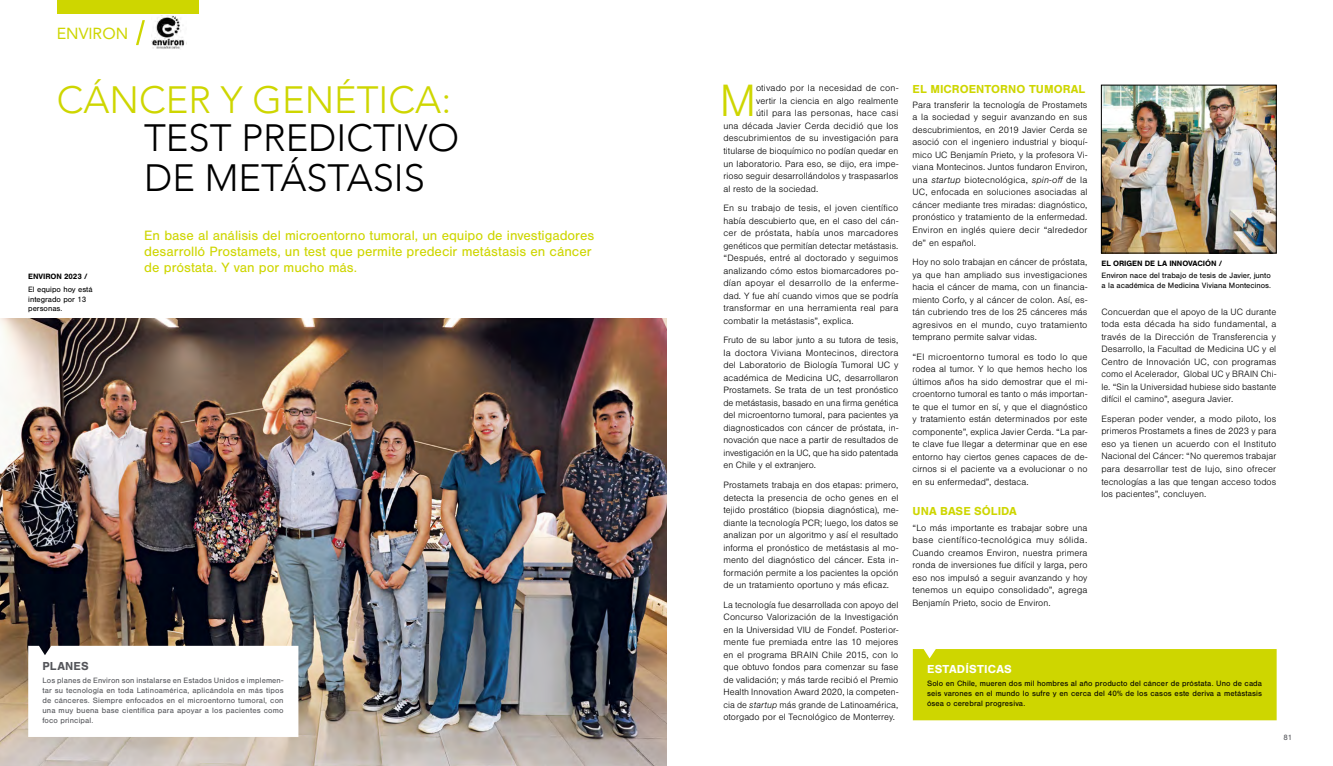
<style>
.page{position:relative;width:1333px;height:766px;background:#fff}
.page>*{position:absolute;margin:0;border:0;box-sizing:border-box;transform-origin:0 0}
.t1{font:300 47px "Nimbus San";color:#ced600}
.t2{font:300 38px/40px "Avenir";color:#000}
.t3{font:300 38px "Avenir";color:#ced600}
.t4{font:16px "Avenir";color:#ced600}
.t5{font:14px/16px "Nimbus San";color:#ced600}
.t6{font:700 12px "Nimbus San";letter-spacing:.005em;color:#ced600}
.t7{font:700 12px "Nimbus San";letter-spacing:.02em;color:#fff}
.t8{font:700 12px "Nimbus San";letter-spacing:.02em;color:#54555a}
.t9{font:300 9.5px/12.5px "Nimbus San";letter-spacing:.01em;color:#000;text-align:justify}
.t10{font:8px/9.6px "Nimbus San";color:#000}
.t11{font:8px/10px "Nimbus San";letter-spacing:.02em;color:#54555a;text-align:justify}
.t12{font:700 8px "Nimbus San";letter-spacing:-.01em;color:#000}
.s1{font-style:italic}
</style>
<div class="page">
<div style="left:912px;top:649px;width:364px;height:71px;background:#ced600"></div>
<img style="left:1103px;top:87px;width:171px;height:164px">
<div style="left:1101px;top:85px;width:175px;height:168px;border:1px solid #000"></div>
<img style="left:0;top:318px;width:666px;height:447px">
<svg style="left:28px;top:645px;width:270px;height:91px"></svg>
<svg style="left:136px;top:20px;width:9px;height:25px"></svg>
<img style="left:152px;top:15px;width:33px;height:34px">
<div style="left:57px;top:0;width:141px;height:13px;background:#ced600"></div>
<h3 class="t4" style="left:57px;top:21px;width:73px">ENVIRON</h3>
<h2 class="t3" style="left:57px;top:77px;width:396px">CÁNCER Y GENÉTICA:</h2>
<h2 class="t2" style="left:144px;top:117px;width:316px">TEST PREDICTIVO<br>DE METÁSTASIS</h2>
<p class="t12" style="left:28px;top:272px;width:61px">ENVIRON 2023 /</p>
<p class="t10" style="left:28px;top:284px;width:66px">El equipo hoy está integrado por 13 personas.</p>
<h3 class="t5" style="left:144px;top:227px;width:451px">En base al análisis del microentorno tumoral, un equipo de investigadores desarrolló Prostamets, un test que permite predecir metástasis en cáncer de próstata. Y van por mucho más.</h3>
<p class="t8" style="left:42px;top:659px;width:48px">PLANES</p>
<p class="t11" style="left:42px;top:675px;width:243px">Los planes de Environ son instalarse en Estados Unidos e implemen&shy;tar su tecnología en toda Latinoamérica, aplicándola en más tipos de cánceres. Siempre enfocados en el microentorno tumoral, con una muy buena base científica para apoyar a los pacientes como foco principal.</p>
<h1 class="t1" style="left:719px;top:76px;width:38px">M</h1>
<p class="t9" style="left:756px;top:82px;width:144px">otivado por la necesidad de con-</p>
<p class="t9" style="left:756px;top:95px;width:144px">vertir la ciencia en algo realmente</p>
<p class="t9" style="left:756px;top:107px;width:144px">útil para las personas, hace casi</p>
<p class="t9" style="left:723px;top:120px;width:176px">una década Javier Cerda decidió que los</p>
<p class="t9" style="left:723px;top:132px;width:176px">descubrimientos de su investigación para</p>
<p class="t9" style="left:723px;top:145px;width:176px">titularse de bioquímico no podían quedar en</p>
<p class="t9" style="left:723px;top:157px;width:176px">un laboratorio. Para eso, se dijo, era impe-</p>
<p class="t9" style="left:723px;top:170px;width:176px">rioso seguir desarrollándolos y traspasarlos</p>
<p class="t9" style="left:723px;top:182px;width:96px">al resto de la sociedad.</p>
<p class="t9" style="left:723px;top:202px;width:176px">En su trabajo de tesis, el joven científico había descubierto que, en el caso del cán&shy;cer de próstata, había unos marcadores genéticos que permitían detectar metástasis. “Después, entré al doctorado y seguimos analizando cómo estos biomarcadores po&shy;dían apoyar el desarrollo de la enferme&shy;dad. Y fue ahí cuando vimos que se podría transformar en una herramienta real para combatir la metástasis”, explica.</p>
<p class="t9" style="left:723px;top:334px;width:176px">Fruto de su labor junto a su tutora de tesis, la doctora Viviana Montecinos, directora del Laboratorio de Biología Tumoral UC y académica de Medicina UC, desarrollaron Prostamets. Se trata de un test pronóstico de metástasis, basado en una firma genética del microentorno tumoral, para pacientes ya diagnosticados con cáncer de próstata, in&shy;novación que nace a partir de resultados de investigación en la UC, que ha sido patentada en Chile y el extranjero.</p>
<p class="t9" style="left:723px;top:479px;width:176px">Prostamets trabaja en dos etapas: primero, detecta la presencia de ocho genes en el tejido prostático (biopsia diagnóstica), me&shy;diante la tecnología PCR; luego, los datos se analizan por un algoritmo y así el resultado informa el pronóstico de metástasis al mo&shy;mento del diagnóstico del cáncer. Esta in&shy;formación permite a los pacientes la opción de un tratamiento oportuno y más eficaz.</p>
<p class="t9" style="left:723px;top:598px;width:176px">La tecnología fue desarrollada con apoyo del Concurso Valorización de la Investigación en la Universidad VIU de Fondef. Posterior&shy;mente fue premiada entre las 10 mejores en el programa BRAIN Chile 2015, con lo que obtuvo fondos para comenzar su fase de validación; y más tarde recibió el Premio Health Innovation Award 2020, la competen&shy;cia de <span class="s1">startup</span> más grande de Latinoamérica, otorgado por el Tecnológico de Monterrey.</p>
<p class="t6" style="left:912px;top:82px;width:174px">EL MICROENTORNO TUMORAL</p>
<p class="t9" style="left:912px;top:99px;width:176px">Para transferir la tecnología de Prostamets a la sociedad y seguir avanzando en sus descubrimientos, en 2019 Javier Cerda se asoció con el ingeniero industrial y bioquí&shy;mico UC Benjamín Prieto, y la profesora Vi&shy;viana Montecinos. Juntos fundaron Environ, una <span class="s1">startup</span> biotecnológica, <span class="s1">spin-off</span> de la UC, enfocada en soluciones asociadas al cáncer mediante tres miradas: diagnóstico, pronóstico y tratamiento de la enfermedad.<br>Environ en inglés quiere decir “alrededor de” en español.</p>
<p class="t9" style="left:912px;top:256px;width:176px">Hoy no solo trabajan en cáncer de próstata, ya que han ampliado sus investigaciones hacia el cáncer de mama, con un financia&shy;miento Corfo, y al cáncer de colon. Así, es&shy;tán cubriendo tres de los 25 cánceres más agresivos en el mundo, cuyo tratamiento temprano permite salvar vidas.</p>
<p class="t9" style="left:912px;top:350px;width:176px">“El microentorno tumoral es todo lo que rodea al tumor. Y lo que hemos hecho los últimos años ha sido demostrar que el mi&shy;croentorno tumoral es tanto o más importan&shy;te que el tumor en sí, y que el diagnóstico y tratamiento están determinados por este componente”, explica Javier Cerda. “La par&shy;te clave fue llegar a determinar que en ese entorno hay ciertos genes capaces de de&shy;cirnos si el paciente va a evolucionar o no en su enfermedad”, destaca.</p>
<p class="t6" style="left:912px;top:504px;width:106px">UNA BASE SÓLIDA</p>
<p class="t9" style="left:912px;top:521px;width:176px">“Lo más importante es trabajar sobre una base científico-tecnológica muy sólida.<br>Cuando creamos Environ, nuestra primera ronda de inversiones fue difícil y larga, pero eso nos impulsó a seguir avanzando y hoy tenemos un equipo consolidado”, agrega Benjamín Prieto, socio de Environ.</p>
<p class="t12" style="left:1101px;top:258px;width:122px">EL ORIGEN DE LA INNOVACIÓN /</p>
<p class="t10" style="left:1101px;top:270px;width:171px">Environ nace del trabajo de tesis de Javier, junto a la académica de Medicina Viviana Montecinos.</p>
<p class="t9" style="left:1101px;top:305px;width:176px">Concuerdan que el apoyo de la UC durante toda esta década ha sido fundamental, a través de la Dirección de Transferencia y Desarrollo, la Facultad de Medicina UC y el Centro de Innovación UC, con programas como el Acelerador, Global UC y BRAIN Chi&shy;le. “Sin la Universidad hubiese sido bastante difícil el camino”, asegura Javier.</p>
<p class="t9" style="left:1101px;top:412px;width:176px">Esperan poder vender, a modo piloto, los primeros Prostamets a fines de 2023 y para eso ya tienen un acuerdo con el Instituto Nacional del Cáncer: “No queremos trabajar para desarrollar test de lujo, sino ofrecer tecnologías a las que tengan acceso todos los pacientes”, concluyen.</p>
<p class="t7" style="left:927px;top:662px;width:86px">ESTADÍSTICAS</p>
<p class="t10" style="left:927px;top:678px;width:336px;line-height:10px;text-align:justify">Solo en Chile, mueren dos mil hombres al año producto del cáncer de próstata. Uno de cada seis varones en el mundo lo sufre y en cerca del 40% de los casos este deriva a metástasis ósea o cerebral progresiva.</p>
<p class="t11" style="left:1283px;top:732px;width:10px">81</p>
</div>
